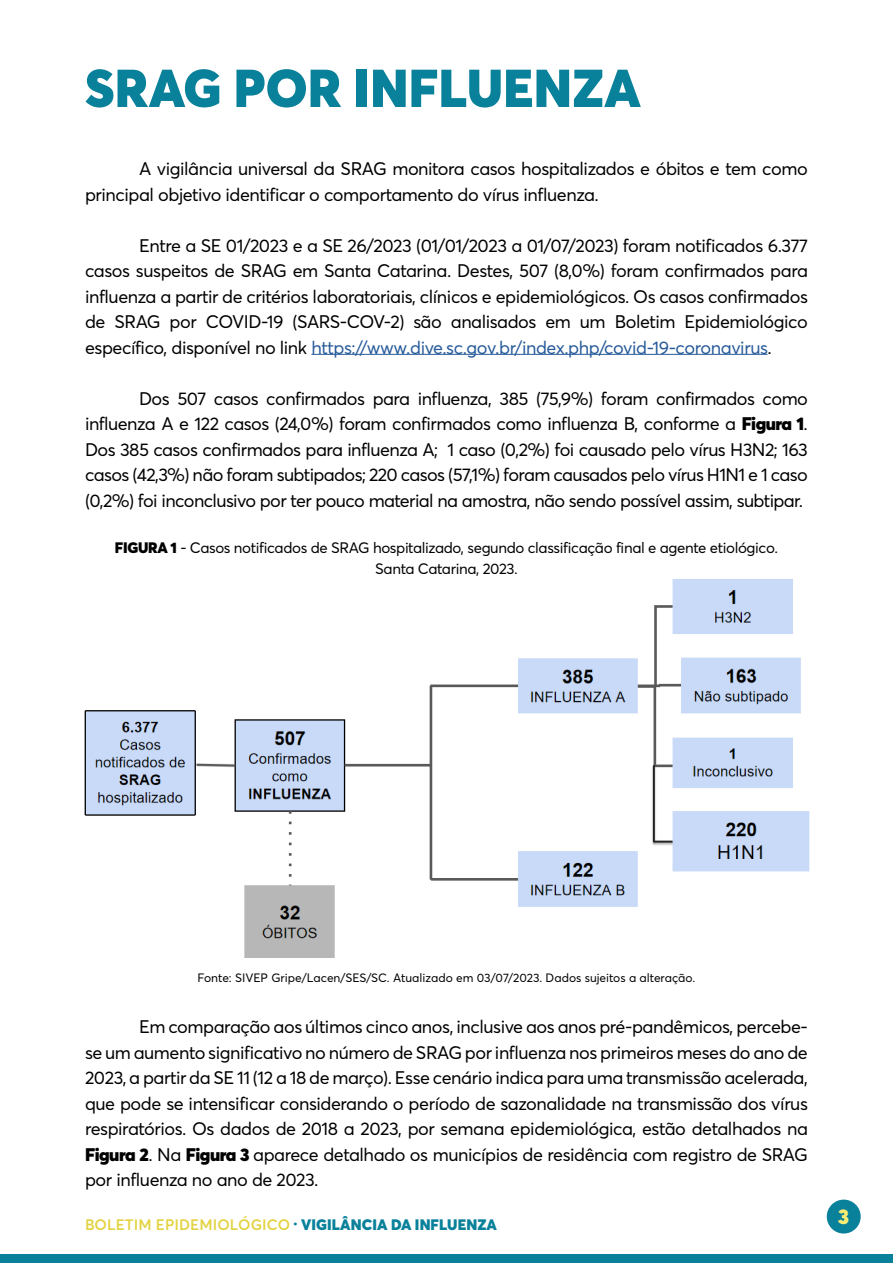
<style>
.page{position:relative;width:893px;height:1263px;background:#fff}
.page>*{position:absolute;margin:0;border:0;box-sizing:border-box;transform-origin:0 0}
.t1{font:900 52.5px "Averta";letter-spacing:.005em;color:#09819b}
.t2{font:900 21px "Averta";color:#f9ed72}
.t3{font:18px/25.5px "Averta";letter-spacing:-.025em;color:#000;text-align:justify}
.t4{font:15px/21px "Averta";letter-spacing:-.025em;color:#000;text-align:center}
.t5{font:900 15px "Averta";letter-spacing:.005em;color:#09819b}
.t6{font:12px "Averta";color:#000}
.s1{color:#275b9b}
.s2{font-weight:900}
.s3{font-weight:600;color:#e3d342}
</style>
<div class="page">
<div style="left:0;top:1254px;width:893px;height:9px;background:#09819b"></div>
<div style="left:827px;top:1199px;width:34px;height:34px;background:#09819b;border-radius:50%"></div>
<hr style="left:311px;top:354px;width:456px;height:1px;background:#275b9b">
<img style="left:84px;top:579px;width:725px;height:378px">
<h1 class="t1" style="left:85px;top:54px;width:557px">SRAG POR INFLUENZA</h1>
<p class="t3" style="left:85px;top:156px;width:724px;text-indent:54px">A vigilância universal da SRAG monitora casos hospitalizados e óbitos e tem como principal objetivo identificar o comportamento do vírus influenza.</p>
<p class="t3" style="left:85px;top:232px;width:724px;text-indent:54px">Entre a SE 01/2023 e a SE 26/2023 (01/01/2023 a 01/07/2023) foram notificados 6.377 casos suspeitos de SRAG em Santa Catarina. Destes, 507 (8,0%) foram confirmados para influenza a partir de critérios laboratoriais, clínicos e epidemiológicos. Os casos confirmados de SRAG por COVID-19 (SARS-COV-2) são analisados em um Boletim Epidemiológico específico, disponível no link <span class="s1">https://www.dive.sc.gov.br/index.php/covid-19-coronavirus</span>.</p>
<p class="t3" style="left:85px;top:385px;width:724px;text-indent:54px">Dos 507 casos confirmados para influenza, 385 (75,9%) foram confirmados como influenza A e 122 casos (24,0%) foram confirmados como influenza B, conforme a <span class="s2">Figura 1</span>.<br>Dos 385 casos confirmados para influenza A; 1 caso (0,2%) foi causado pelo vírus H3N2; 163 casos (42,3%) não foram subtipados; 220 casos (57,1%) foram causados pelo vírus H1N1 e 1 caso (0,2%) foi inconclusivo por ter pouco material na amostra, não sendo possível assim, subtipar.</p>
<p class="t4" style="left:115px;top:537px;width:664px"><span class="s2">FIGURA 1</span> - Casos notificados de SRAG hospitalizado, segundo classificação final e agente etiológico.<br>Santa Catarina, 2023.</p>
<p class="t6" style="left:198px;top:970px;width:499px">Fonte: SIVEP Gripe/Lacen/SES/SC. Atualizado em 03/07/2023. Dados sujeitos a alteração.</p>
<p class="t3" style="left:85px;top:1014px;width:724px;text-indent:54px">Em comparação aos últimos cinco anos, inclusive aos anos pré-pandêmicos, percebe&shy;se um aumento significativo no número de SRAG por influenza nos primeiros meses do ano de 2023, a partir da SE 11 (12 a 18 de março). Esse cenário indica para uma transmissão acelerada, que pode se intensificar considerando o período de sazonalidade na transmissão dos vírus respiratórios. Os dados de 2018 a 2023, por semana epidemiológica, estão detalhados na <span class="s2">Figura 2</span>. Na <span class="s2">Figura 3</span> aparece detalhado os municípios de residência com registro de SRAG por influenza no ano de 2023.</p>
<p class="t5" style="left:85px;top:1215px;width:413px"><span class="s3">BOLETIM EPIDEMIOLÓGICO</span> · VIGILÂNCIA DA INFLUENZA</p>
<p class="t2" style="left:838px;top:1203px;width:12px">3</p>
</div>
